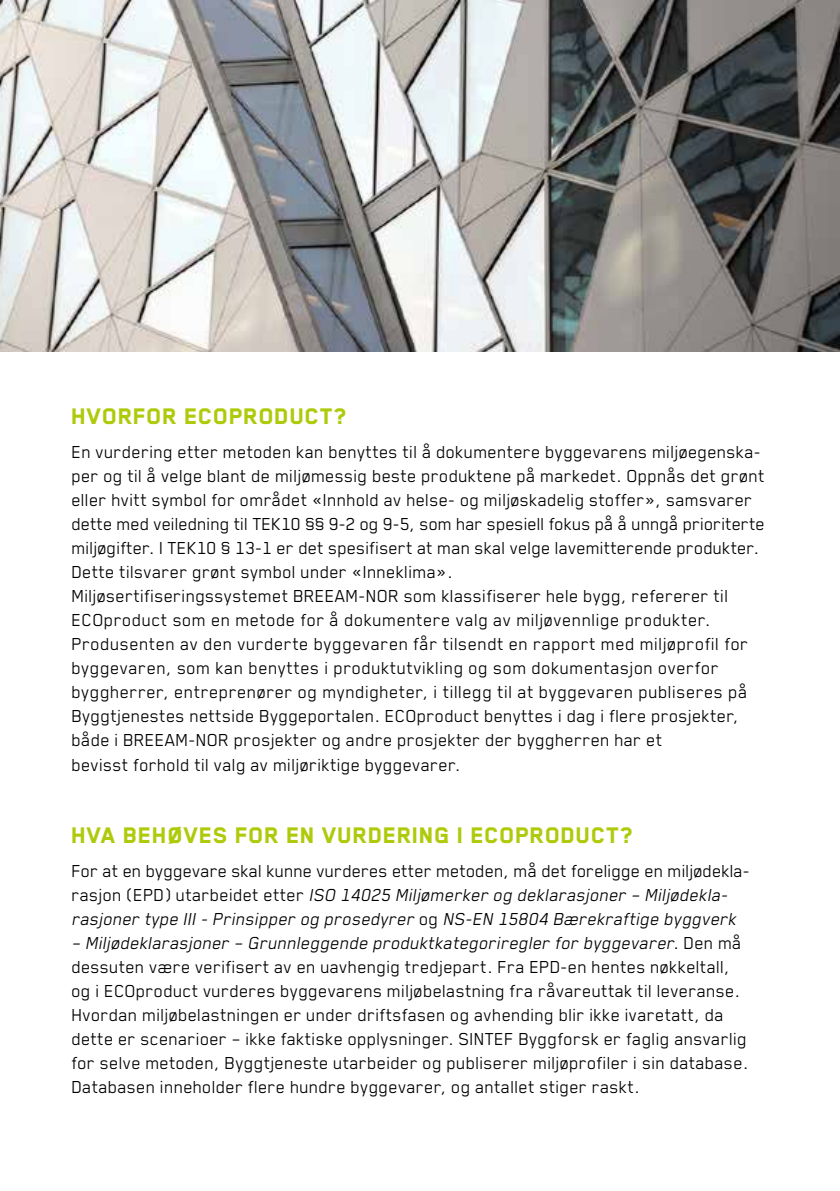
<style>
.page{position:relative;width:840px;height:1191px;background:#fff}
.page>*{position:absolute;margin:0;border:0;box-sizing:border-box;transform-origin:0 0}
.t1{font:800 26px "Blender";letter-spacing:.02em;color:#afca0b}
.t2{font:20px/24px "Blender";color:#000}
.t3{font:italic 20px/24px "Blender";color:#000}
.s1{font-style:normal}
.s2{font-style:italic}
</style>
<div class="page">
<img style="left:0;top:0;width:839px;height:351px">
<h1 class="t1" style="left:72px;top:402px;width:276px">HVORFOR ECOPRODUCT?</h1>
<p class="t2" style="left:72px;top:439px;width:694px">En vurdering etter metoden kan benyttes til å dokumentere byggevarens miljøegenska&shy;per og til å velge blant de miljømessig beste produktene på markedet. Oppnås det grønt eller hvitt symbol for området «Innhold av helse- og miljøskadelig stoffer», samsvarer dette med veiledning til TEK10 §§ 9-2 og 9-5, som har spesiell fokus på å unngå prioriterte miljøgifter. I TEK10 § 13-1 er det spesifisert at man skal velge lavemitterende produkter.<br>Dette tilsvarer grønt symbol under «Inneklima».<br>Miljøsertifiseringssystemet BREEAM-NOR som klassifiserer hele bygg, refererer til ECOproduct som en metode for å dokumentere valg av miljøvennlige produkter.<br>Produsenten av den vurderte byggevaren får tilsendt en rapport med miljøprofil for byggevaren, som kan benyttes i produktutvikling og som dokumentasjon overfor byggherrer, entreprenører og myndigheter, i tillegg til at byggevaren publiseres på Byggtjenestes nettside Byggeportalen. ECOproduct benyttes i dag i flere prosjekter, både i BREEAM-NOR prosjekter og andre prosjekter der byggherren har et<br>bevisst forhold til valg av miljøriktige byggevarer.</p>
<h1 class="t1" style="left:72px;top:820px;width:562px">HVA BEHØVES FOR EN VURDERING I ECOPRODUCT?</h1>
<p class="t3" style="left:72px;top:857px;width:679px"><span class="s1">For at en byggevare skal kunne vurderes etter metoden, må det foreligge en miljødekla&shy;ra sj o n ( E P D ) u t a r b e i d e t e tt e r</span> ISO 14025 Miljømerker og deklarasjoner – Miljødekla&shy;rasjoner type III- Prinsipper og prosedyrer <span class="s1">o g</span> NS-EN 15804 Bærekraftige byggverk</p>
<p class="t2" style="left:72px;top:929px;width:678px"><span class="s2">– Miljødeklarasjoner – Grunnleggende produktkategoriregler for byggevarer.</span>D e n m å dessuten være verifisert av en uavhengig tredjepart. Fra EPD-en hentes nøkkeltall, og i ECOproduct vurderes byggevarens miljøbelastning fra råvareuttak til leveranse.<br>Hvordan miljøbelastningen er under driftsfasen og avhending blir ikke ivaretatt, da dette er scenarioer – ikke faktiske opplysninger. SINTEF Byggforsk er faglig ansvarlig for selve metoden, Byggtjeneste utarbeider og publiserer miljøprofiler i sin database.<br>Databasen inneholder flere hundre byggevarer, og antallet stiger raskt.</p>
</div>
